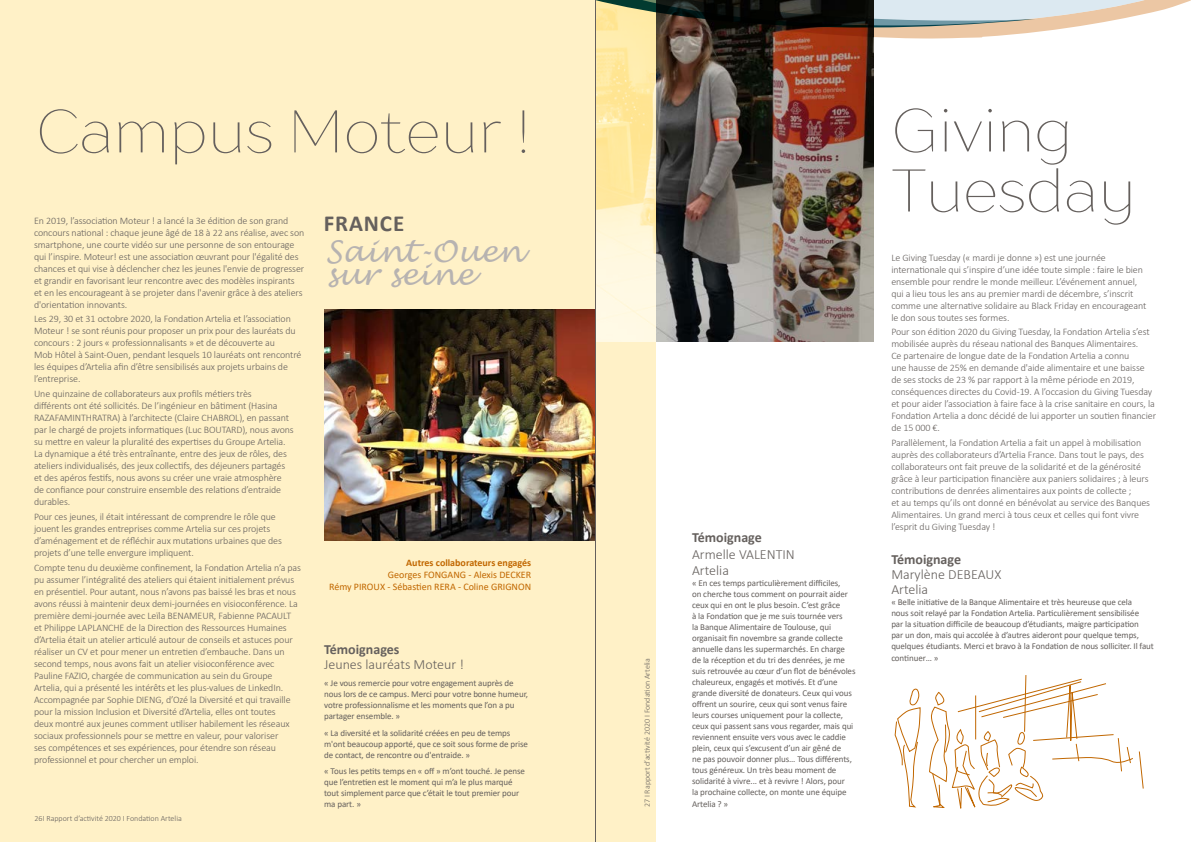
<style>
.page{position:relative;width:1191px;height:842px;background:#fff}
.page>*{position:absolute;margin:0;border:0;box-sizing:border-box;transform-origin:0 0}
.t1{font:60px/60px "Drugs";color:#65605d}
.t2{font:italic 30px/23.1px "Lucida Handwriting";color:#b7b3b1}
.t3{font:700 23px "Calibri";letter-spacing:.04em;color:#65605d}
.t4{font:300 14px/15px "Calibri";color:#65605d}
.t5{font:700 14px "Calibri";color:#65605d}
.t6{font:300 10px/12px "Calibri";letter-spacing:-.01em;color:#65605d}
.t7{font:10px/12px "Calibri";color:#c16700;text-align:right}
.t8{font:700 10px "Calibri";color:#c16700}
.t9{font:9px/11px "Calibri";letter-spacing:-.01em;color:#65605d}
.t10{font:300 8px "Calibri";color:#65605d}
</style>
<div class="page">
<img style="left:656px;top:41px;width:217px;height:301px">
<div style="left:0;top:0;width:595px;height:842px;background:#fff1c7"></div>
<svg style="left:596px;top:41px;width:60px;height:801px;background:#fff0c2"></svg>
<svg style="left:894px;top:688px;width:26px;height:119px"></svg>
<svg style="left:929px;top:675px;width:214px;height:134px"></svg>
<img style="left:324px;top:310px;width:271px;height:230px">
<svg style="left:596px;top:0;width:595px;height:41px"></svg>
<hr style="left:595px;top:0;width:1px;height:842px;background:#65605d">
<h1 class="t1" style="left:36px;top:101px;width:497px">Campus Moteur !</h1>
<p class="t6" style="left:34px;top:214px;width:272px">En 2019, l’association Moteur ! a lancé la 3e édition de son grand concours national : chaque jeune âgé de 18 à 22 ans réalise, avec son smartphone, une courte vidéo sur une personne de son entourage qui l’inspire. Moteur! est une association œuvrant pour l'égalité des chances et qui vise à déclencher chez les jeunes l'envie de progresser et grandir en favorisant leur rencontre avec des modèles inspirants et en les encourageant à se projeter dans l'avenir grâce à des ateliers d'orientation innovants.</p>
<p class="t6" style="left:34px;top:313px;width:269px">Les 29, 30 et 31 octobre 2020, la Fondation Artelia et l’association Moteur ! se sont réunis pour proposer un prix pour des lauréats du concours : 2 jours « professionnalisants » et de découverte au<br>Mob Hôtel à Saint-Ouen, pendant lesquels 10 lauréats ont rencontré les équipes d’Artelia afin d’être sensibilisés aux projets urbains de l’entreprise.</p>
<p class="t6" style="left:34px;top:388px;width:261px">Une quinzaine de collaborateurs aux profils métiers très<br>différents ont été sollicités. De l’ingénieur en bâtiment (Hasina RAZAFAMINTHRATRA) à l’architecte (Claire CHABROL), en passant par le chargé de projets informatiques (Luc BOUTARD), nous avons su mettre en valeur la pluralité des expertises du Groupe Artelia.<br>La dynamique a été très entraînante, entre des jeux de rôles, des ateliers individualisés, des jeux collectifs, des déjeuners partagés et des apéros festifs, nous avons su créer une vraie atmosphère de confiance pour construire ensemble des relations d’entraide durables.</p>
<p class="t6" style="left:34px;top:511px;width:249px">Pour ces jeunes, il était intéressant de comprendre le rôle que jouent les grandes entreprises comme Artelia sur ces projets d’aménagement et de réfléchir aux mutations urbaines que des projets d’une telle envergure impliquent.</p>
<p class="t6" style="left:34px;top:561px;width:268px">Compte tenu du deuxième confinement, la Fondation Artelia n’a pas pu assumer l’intégralité des ateliers qui étaient initialement prévus en présentiel. Pour autant, nous n’avons pas baissé les bras et nous avons réussi à maintenir deux demi-journées en visioconférence. La première demi-journée avec Leïla BENAMEUR, Fabienne PACAULT et Philippe LAPLANCHE de la Direction des Ressources Humaines d’Artelia était un atelier articulé autour de conseils et astuces pour réaliser un CV et pour mener un entretien d’embauche. Dans un second temps, nous avons fait un atelier visioconférence avec Pauline FAZIO, chargée de communication au sein du Groupe Artelia, qui a présenté les intérêts et les plus-values de LinkedIn.<br>Accompagnée par Sophie DIENG, d’Ozé la Diversité et qui travaille pour la mission Inclusion et Diversité d’Artelia, elles ont toutes<br>deux montré aux jeunes comment utiliser habilement les réseaux sociaux professionnels pour se mettre en valeur, pour valoriser<br>ses compétences et ses expériences, pour étendre son réseau professionnel et pour chercher un emploi.</p>
<p class="t10" style="left:35px;top:813px;width:149px">26I Rapport d’activité 2020 I Fondation Artelia</p>
<h3 class="t3" style="left:324px;top:207px;width:82px">FRANCE</h3>
<h2 class="t2" style="left:325px;top:240px;width:198px">Saint-Ouen sur seine</h2>
<p class="t8" style="left:406px;top:555px;width:126px">Autres collaborateurs engagés</p>
<p class="t7" style="left:329px;top:568px;width:204px">Georges FONGANG - Alexis DECKER<br>Rémy PIROUX - Sébastien RERA - Coline GRIGNON</p>
<h3 class="t5" style="left:324px;top:640px;width:77px">Témoignages</h3>
<h3 class="t4" style="left:324px;top:657px;width:141px">Jeunes lauréats Moteur !</h3>
<p class="t9" style="left:324px;top:677px;width:205px">« Je vous remercie pour votre engagement auprès de nous lors de ce campus. Merci pour votre bonne humeur, votre professionnalisme et les moments que l’on a pu partager ensemble. »</p>
<p class="t9" style="left:324px;top:727px;width:205px">« La diversité et la solidarité créées en peu de temps m'ont beaucoup apporté, que ce soit sous forme de prise de contact, de rencontre ou d'entraide. »</p>
<p class="t9" style="left:324px;top:765px;width:202px">« Tous les petits temps en « off » m’ont touché. Je pense que l’entretien est le moment qui m’a le plus marqué tout simplement parce que c’était le tout premier pour ma part. »</p>
<p class="t10" style="left:642px;top:807px;width:151px;rotate:-90deg">27 I Rapport d’activité 2020 I Fondation Artelia</p>
<h3 class="t5" style="left:692px;top:527px;width:71px">Témoignage</h3>
<h3 class="t4" style="left:692px;top:546px;width:104px;line-height:16px">Armelle VALENTIN<br>Artelia</h3>
<p class="t9" style="left:692px;top:577px;width:165px">« En ces temps particulièrement difficiles,<br>on cherche tous comment on pourrait aider ceux qui en ont le plus besoin. C’est grâce<br>à la Fondation que je me suis tournée vers<br>la Banque Alimentaire de Toulouse, qui organisait fin novembre sa grande collecte annuelle dans les supermarchés. En charge de la réception et du tri des denrées, je me suis retrouvée au cœur d’un flot de bénévoles chaleureux, engagés et motivés. Et d’une grande diversité de donateurs. Ceux qui vous offrent un sourire, ceux qui sont venus faire leurs courses uniquement pour la collecte, ceux qui passent sans vous regarder, mais qui reviennent ensuite vers vous avec le caddie plein, ceux qui s’excusent d’un air gêné de<br>ne pas pouvoir donner plus… Tous différents, tous généreux. Un très beau moment de solidarité à vivre... et à revivre ! Alors, pour<br>la prochaine collecte, on monte une équipe</p>
<p class="t9" style="left:692px;top:798px;width:38px">Artelia ? »</p>
<h1 class="t1" style="left:891px;top:100px;width:246px">Giving<br>Tuesday</h1>
<p class="t6" style="left:891px;top:251px;width:256px">Le Giving Tuesday (« mardi je donne ») est une journée internationale qui s’inspire d’une idée toute simple : faire le bien ensemble pour rendre le monde meilleur. L’événement annuel, qui a lieu tous les ans au premier mardi de décembre, s’inscrit comme une alternative solidaire au Black Friday en encourageant le don sous toutes ses formes.</p>
<p class="t6" style="left:891px;top:326px;width:266px">Pour son édition 2020 du Giving Tuesday, la Fondation Artelia s’est mobilisée auprès du réseau national des Banques Alimentaires.<br>Ce partenaire de longue date de la Fondation Artelia a connu<br>une hausse de 25% en demande d'aide alimentaire et une baisse de ses stocks de 23 % par rapport à la même période en 2019, conséquences directes du Covid-19. A l’occasion du Giving Tuesday et pour aider l’association à faire face à la crise sanitaire en cours, la Fondation Artelia a donc décidé de lui apporter un soutien financier de 15 000 €.</p>
<p class="t6" style="left:891px;top:437px;width:260px">Parallèlement, la Fondation Artelia a fait un appel à mobilisation auprès des collaborateurs d’Artelia France. Dans tout le pays, des collaborateurs ont fait preuve de la solidarité et de la générosité grâce à leur participation financière aux paniers solidaires ; à leurs contributions de denrées alimentaires aux points de collecte ;<br>et au temps qu’ils ont donné en bénévolat au service des Banques Alimentaires. Un grand merci à tous ceux et celles qui font vivre l’esprit du Giving Tuesday !</p>
<h3 class="t5" style="left:891px;top:549px;width:71px">Témoignage</h3>
<h3 class="t4" style="left:891px;top:567px;width:111px">Marylène DEBEAUX<br>Artelia</h3>
<p class="t9" style="left:891px;top:596px;width:264px">« Belle initiative de la Banque Alimentaire et très heureuse que cela<br>nous soit relayé par la Fondation Artelia. Particulièrement sensibilisée<br>par la situation difficile de beaucoup d’étudiants, maigre participation<br>par un don, mais qui accolée à d’autres aideront pour quelque temps, quelques étudiants. Merci et bravo à la Fondation de nous solliciter. Il faut</p>
<p class="t9" style="left:891px;top:652px;width:49px">continuer… »</p>
</div>
